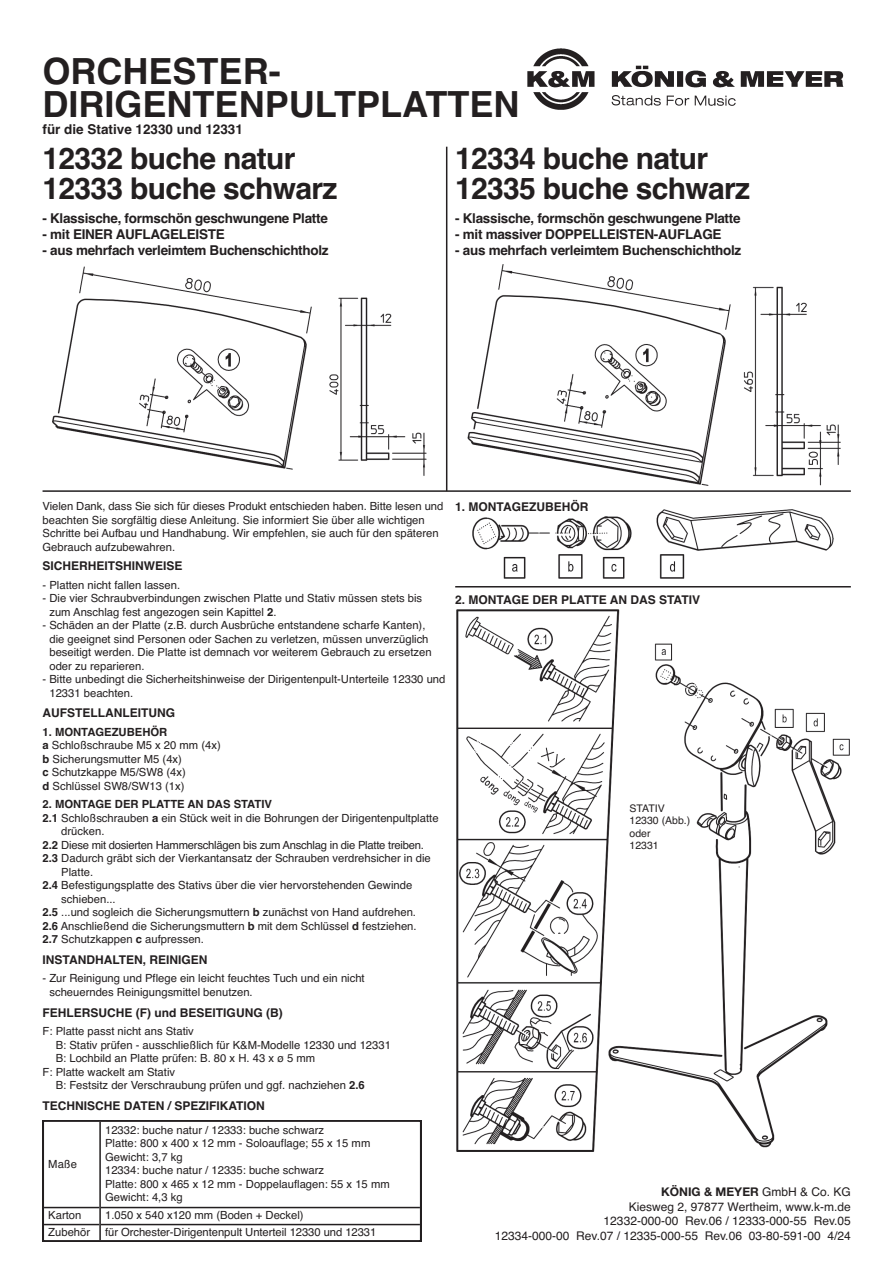
<style>
.page{position:relative;width:893px;height:1263px;background:#fff}
.page>*{position:absolute;margin:0;border:0;box-sizing:border-box;transform-origin:0 0}
.t1{font:700 36px/32.7px "Helvetica";color:#231f20}
.t2{font:700 30px/30px "Helvetica";letter-spacing:-.02em;color:#231f20}
.t3{font:700 13.5px "Helvetica";letter-spacing:-.02em;color:#231f20}
.t4{font:700 13.5px "Helvetica";color:#231f20}
.t5{font:700 12px "Helvetica";color:#231f20}
.t6{font:12px/14.4px "Helvetica";color:#231f20;text-align:right}
.t7{font:700 12px "Helvetica Neue";color:#231f20}
.t8{font:11.25px/13.5px "Helvetica";color:#231f20}
.t9{font:10.5px/12.6px "Helvetica";color:#231f20}
.s1{color:#fff}
.s2{font-weight:700}
.s3{font-weight:700;color:#fff}
.s4{font-family:"Helvetica";font-weight:400}
</style>
<div class="page">
<img style="left:53px;top:264px;width:787px;height:221px">
<img style="left:527px;top:48px;width:317px;height:61px">
<svg style="left:43px;top:1120px;width:378px;height:122px"></svg>
<hr style="left:99px;top:1122px;width:2px;height:118px;background:#231f20">
<hr style="left:44px;top:1207px;width:55px;height:1px;background:#231f20">
<hr style="left:101px;top:1207px;width:319px;height:1px;background:#231f20">
<hr style="left:44px;top:1224px;width:55px;height:1px;background:#231f20">
<hr style="left:101px;top:1224px;width:319px;height:1px;background:#231f20">
<img style="left:473px;top:510px;width:360px;height:69px">
<hr style="left:43px;top:490px;width:807px;height:2px;background:#231f20">
<hr style="left:455px;top:586px;width:395px;height:2px;background:#231f20">
<img style="left:457px;top:609px;width:392px;height:542px">
<hr style="left:446px;top:147px;width:1px;height:344px;background:#231f20">
<h1 class="t1" style="left:43px;top:59px;width:478px">ORCHESTER-<br>DIRIGENTENPULTPLATTEN</h1>
<p class="t4" style="left:43px;top:124px;width:202px">für die Stative 12330 und 12331</p>
<h2 class="t2" style="left:43px;top:147px;width:296px">12332 buche natur<br>12333 buche schwarz</h2>
<p class="t3" style="left:43px;top:213px;width:287px">- Klassische, formschön geschwungene Platte</p>
<p class="t3" style="left:43px;top:229px;width:184px">- mit EINER AUFLAGELEISTE</p>
<p class="t3" style="left:43px;top:246px;width:287px">- aus mehrfach verleimtem Buchenschichtholz</p>
<h2 class="t2" style="left:455px;top:147px;width:296px">12334 buche natur<br>12335 buche schwarz</h2>
<p class="t3" style="left:455px;top:213px;width:287px">- Klassische, formschön geschwungene Platte</p>
<p class="t3" style="left:455px;top:229px;width:268px">- mit massiver DOPPELLEISTEN-AUFLAGE</p>
<p class="t3" style="left:455px;top:246px;width:287px">- aus mehrfach verleimtem Buchenschichtholz</p>
<p class="t8" style="left:43px;top:501px;width:402px">Vielen Dank, dass Sie sich für dieses Produkt entschieden haben. Bitte lesen und beachten Sie sorgfältig diese Anleitung. Sie informiert Sie über alle wichtigen Schritte bei Aufbau und Handhabung. Wir empfehlen, sie auch für den späteren Gebrauch aufzubewahren.</p>
<p class="t5" style="left:43px;top:562px;width:142px">SICHERHEITSHINWEISE</p>
<p class="t8" style="left:43px;top:579px;width:139px">- Platten nicht fallen lassen.</p>
<p class="t8" style="left:43px;top:593px;width:381px">- Die vier Schraubverbindungen zwischen Platte und Stativ müssen stets bis</p>
<p class="t8" style="left:43px;top:606px;width:235px"><span class="s1">-</span> zum Anschlag fest angezogen sein Kapittel <span class="s2">2</span>.</p>
<p class="t8" style="left:43px;top:620px;width:384px">- Schäden an der Platte (z.B. durch Ausbrüche entstandene scharfe Kanten),</p>
<p class="t8" style="left:43px;top:633px;width:387px"><span class="s1">-</span> die geeignet sind Personen oder Sachen zu verletzen, müssen unverzüglich</p>
<p class="t8" style="left:43px;top:647px;width:390px"><span class="s1">-</span> beseitigt werden. Die Platte ist demnach vor weiterem Gebrauch zu ersetzen</p>
<p class="t8" style="left:43px;top:660px;width:103px"><span class="s1">-</span> oder zu reparieren.</p>
<p class="t8" style="left:43px;top:674px;width:404px">- Bitte unbedingt die Sicherheitshinweise der Dirigentenpult-Unterteile 12330 und</p>
<p class="t8" style="left:43px;top:687px;width:92px"><span class="s1">-</span> 12331 beachten.</p>
<p class="t5" style="left:43px;top:708px;width:134px">AUFSTELLANLEITUNG</p>
<p class="t8" style="left:43px;top:726px;width:180px"><span class="s2">1. MONTAGEZUBEHÖR<br>a</span> Schloßschraube M5 x 20 mm (4x) <span class="s2">b</span> Sicherungsmutter M5 (4x)<br><span class="s2">c</span> Schutzkappe M5/SW8 (4x)<br><span class="s2">d</span> Schlüssel SW8/SW13 (1x)</p>
<p class="t8" style="left:43px;top:799px;width:397px"><span class="s2">2. MONTAGE DER PLATTE AN DAS STATIV<br>2.1</span> Schloßschrauben <span class="s2">a</span> ein Stück weit in die Bohrungen der Dirigentenpultplatte <span class="s3">2.1</span> drücken.<br><span class="s2">2.2</span> Diese mit dosierten Hammerschlägen bis zum Anschlag in die Platte treiben.<br><span class="s2">2.3</span> Dadurch gräbt sich der Vierkantansatz der Schrauben verdrehsicher in die <span class="s3">2.3</span> Platte.<br><span class="s2">2.4</span> Befestigungsplatte des Stativs über die vier hervorstehenden Gewinde<br><span class="s3">2.4</span> schieben...<br><span class="s2">2.5</span> ...und sogleich die Sicherungsmuttern <span class="s2">b</span> zunächst von Hand aufdrehen.<br><span class="s2">2.6</span> Anschließend die Sicherungsmuttern <span class="s2">b</span> mit dem Schlüssel <span class="s2">d</span> festziehen.<br><span class="s2">2.7</span> Schutzkappen <span class="s2">c</span> aufpressen.</p>
<p class="t5" style="left:43px;top:955px;width:166px">INSTANDHALTEN, REINIGEN</p>
<p class="t8" style="left:43px;top:973px;width:324px">- Zur Reinigung und Pflege ein leicht feuchtes Tuch und ein nicht</p>
<p class="t8" style="left:43px;top:986px;width:212px"><span class="s1">-</span> scheuerndes Reinigungsmittel benutzen.</p>
<p class="t5" style="left:43px;top:1008px;width:242px">FEHLERSUCHE (F) und BESEITIGUNG (B)</p>
<p class="t8" style="left:43px;top:1026px;width:350px">F: Platte passt nicht ans Stativ<br><span class="s1">F:</span> B: Stativ prüfen - ausschließlich für K&amp;M-Modelle 12330 und 12331<br><span class="s1">F:</span> B: Lochbild an Platte prüfen: B. 80 x H. 43 x ø 5 mm<br>F: Platte wackelt am Stativ<br><span class="s1">F:</span> B: Festsitz der Verschraubung prüfen und ggf. nachziehen <span class="s2">2.6</span></p>
<p class="t5" style="left:43px;top:1102px;width:224px">TECHNISCHE DATEN / SPEZIFIKATION</p>
<p class="t8" style="left:48px;top:1158px;width:30px">Maße</p>
<p class="t8" style="left:105px;top:1124px;width:286px">12332: buche natur / 12333: buche schwarz<br>Platte: 800 x 400 x 12 mm - Soloauflage; 55 x 15 mm Gewicht: 3,7 kg<br>12334: buche natur / 12335: buche schwarz<br>Platte: 800 x 465 x 12 mm - Doppelauflagen: 55 x 15 mm Gewicht: 4,3 kg</p>
<p class="t8" style="left:48px;top:1210px;width:35px">Karton</p>
<p class="t8" style="left:105px;top:1210px;width:200px">1.050 x 540 x120 mm (Boden + Deckel)</p>
<p class="t8" style="left:48px;top:1226px;width:43px">Zubehör</p>
<p class="t8" style="left:105px;top:1226px;width:273px">für Orchester-Dirigentenpult Unterteil 12330 und 12331</p>
<p class="t5" style="left:455px;top:502px;width:135px">1. MONTAGEZUBEHÖR</p>
<p class="t5" style="left:455px;top:596px;width:246px">2. MONTAGE DER PLATTE AN DAS STATIV</p>
<p class="t9" style="left:629px;top:803px;width:62px">STATIV<br>12330 (Abb.) oder<br>12331</p>
<p class="t7" style="left:661px;top:1185px;width:191px">KÖNIG &amp; MEYER <span class="s4">GmbH &amp; Co. KG</span></p>
<p class="t6" style="left:495px;top:1201px;width:357px">Kiesweg 2, 97877 Wertheim, www.k-m.de<br>12332-000-00 Rev.06 / 12333-000-55 Rev.05<br>12334-000-00 Rev.07 / 12335-000-55 Rev.06 03-80-591-00 4/24</p>
</div>
